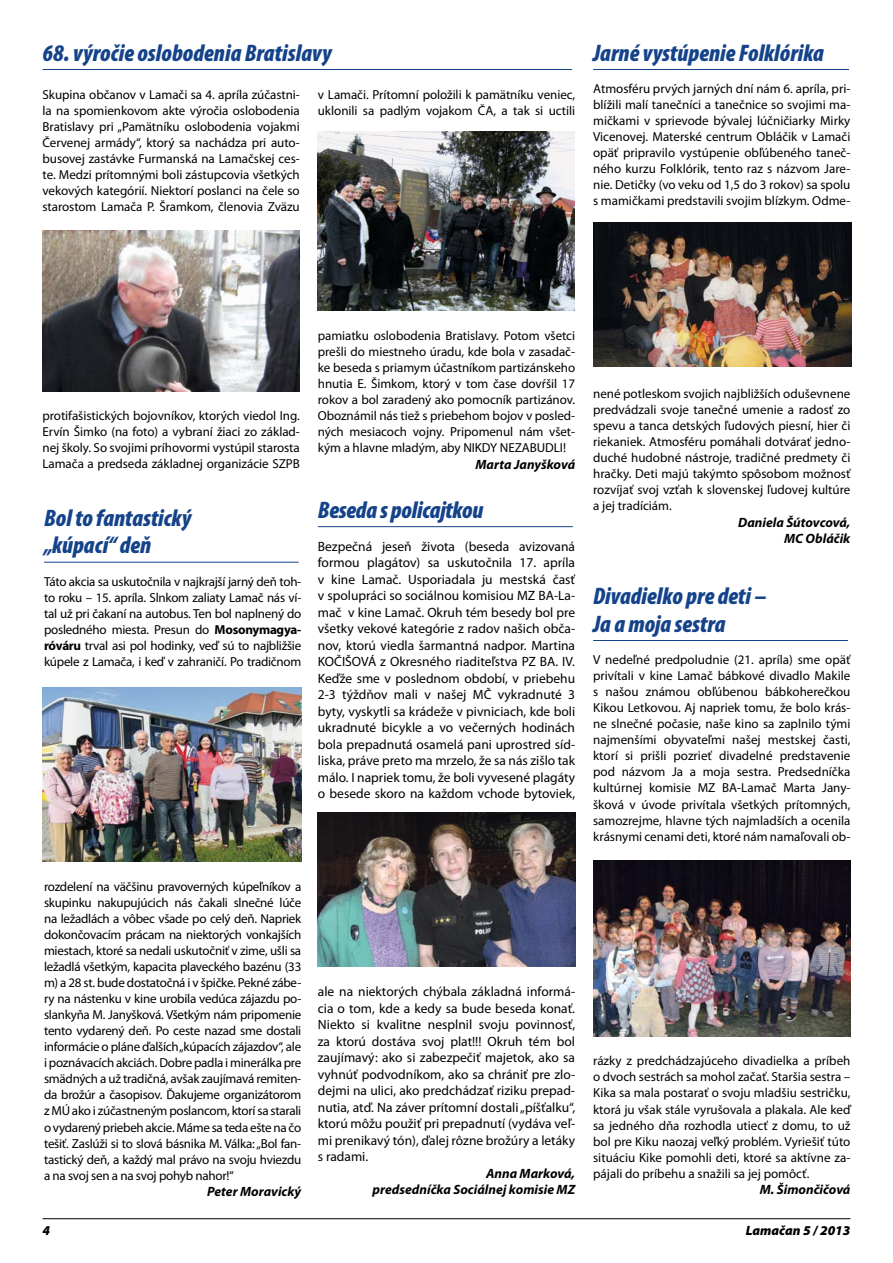
<style>
.page{position:relative;width:893px;height:1263px;background:#fff}
.page>*{position:absolute;margin:0;border:0;box-sizing:border-box;transform-origin:0 0}
.t1{font:italic 900 condensed 24px/27px "Myriad Pro";color:#14438a}
.t2{font:13.5px/16.5px "Myriad Pro";color:#000;text-align:justify}
.t3{font:italic 700 13.5px/16.5px "Myriad Pro";color:#000;text-align:right}
.t4{font:italic 900 13.5px "Myriad Pro";color:#000}
.t5{font:13.05px/16px "Myriad Pro";letter-spacing:-.005em;color:#000;text-align:justify}
.s1{font-weight:700}
.s2{font-style:italic}
</style>
<div class="page">
<hr style="left:43px;top:1218px;width:807px;height:1px;background:#000">
<img style="left:43px;top:230px;width:257px;height:161px">
<img style="left:317px;top:132px;width:257px;height:178px">
<hr style="left:43px;top:69px;width:529px;height:1px;background:#14438a">
<hr style="left:44px;top:562px;width:254px;height:1px;background:#14438a">
<img style="left:43px;top:687px;width:258px;height:174px">
<hr style="left:593px;top:640px;width:255px;height:1px;background:#14438a">
<hr style="left:318px;top:526px;width:255px;height:1px;background:#14438a">
<img style="left:318px;top:812px;width:257px;height:154px">
<hr style="left:593px;top:69px;width:256px;height:1px;background:#14438a">
<img style="left:594px;top:222px;width:257px;height:145px">
<img style="left:593px;top:860px;width:257px;height:176px">
<h1 class="t1" style="left:43px;top:40px;width:291px">68. výročie oslobodenia Bratislavy</h1>
<p class="t5" style="left:43px;top:86px;width:259px">Skupina občanov v Lamači sa 4. apríla zúčastni&shy;la na spomienkovom akte výročia oslobodenia Bratislavy pri „Pamätníku oslobodenia vojakmi Červenej armády“, ktorý sa nachádza pri auto&shy;busovej zastávke Furmanská na Lamačskej ces&shy;te. Medzi prítomnými boli zástupcovia všetkých vekových kategórií. Niektorí poslanci na čele so starostom Lamača P. Šramkom, členovia Zväzu</p>
<p class="t5" style="left:318px;top:86px;width:259px">v Lamači. Prítomní položili k pamätníku veniec, uklonili sa padlým vojakom ČA, a tak si uctili</p>
<h1 class="t1" style="left:593px;top:40px;width:232px">Jarné vystúpenie Folklórika</h1>
<p class="t5" style="left:593px;top:80px;width:259px">Atmosféru prvých jarných dní nám 6. apríla, pri&shy;blížili malí tanečníci a tanečnice so svojimi ma&shy;mičkami v sprievode bývalej lúčničiarky Mirky Vicenovej. Materské centrum Obláčik v Lamači opäť pripravilo vystúpenie obľúbeného taneč&shy;ného kurzu Folklórik, tento raz s názvom Jare&shy;nie. Detičky (vo veku od 1,5 do 3 rokov) sa spolu s mamičkami predstavili svojim blízkym. Odme-</p>
<p class="t5" style="left:43px;top:407px;width:259px">protifašistických bojovníkov, ktorých viedol Ing.<br>Ervín Šimko (na foto) a vybraní žiaci zo základ&shy;nej školy. So svojimi príhovormi vystúpil starosta Lamača a predseda základnej organizácie SZPB</p>
<h1 class="t1" style="left:44px;top:505px;width:149px">Bol to fantastický „kúpací“ deň</h1>
<p class="t5" style="left:44px;top:573px;width:259px">Táto akcia sa uskutočnila v najkrajší jarný deň toh&shy;to roku – 15. apríla. Slnkom zaliaty Lamač nás ví&shy;tal už pri čakaní na autobus. Ten bol naplnený do posledného miesta. Presun do <span class="s1">Mosonymagya&shy;róváru</span> trval asi pol hodinky, veď sú to najbližšie kúpele z Lamača, i keď v zahraničí. Po tradičnom</p>
<p class="t5" style="left:318px;top:327px;width:259px">pamiatku oslobodenia Bratislavy. Potom všetci prešli do miestneho úradu, kde bola v zasadač&shy;ke beseda s priamym účastníkom partizánskeho hnutia E. Šimkom, ktorý v tom čase dovŕšil 17 rokov a bol zaradený ako pomocník partizánov.<br>Oboznámil nás tiež s priebehom bojov v posled&shy;ných mesiacoch vojny. Pripomenul nám všet&shy;kým a hlavne mladým, aby NIKDY NEZABUDLI!</p>
<p class="t3" style="left:475px;top:455px;width:101px">Marta Janyšková</p>
<h1 class="t1" style="left:318px;top:497px;width:167px">Beseda s policajtkou</h1>
<p class="t2" style="left:318px;top:538px;width:259px">Bezpečná jeseň života (beseda avizovaná formou plagátov) sa uskutočnila 17. apríla v kine Lamač. Usporiadala ju mestská časť v spolupráci so sociálnou komisiou MZ BA-La&shy;mač v kine Lamač. Okruh tém besedy bol pre všetky vekové kategórie z radov našich obča&shy;nov, ktorú viedla šarmantná nadpor. Martina KOČIŠOVÁ z Okresného riaditeľstva PZ BA. IV.<br>Keďže sme v poslednom období, v priebehu 2-3 týždňov mali v našej MČ vykradnuté 3 byty, vyskytli sa krádeže v pivniciach, kde boli ukradnuté bicykle a vo večerných hodinách bola prepadnutá osamelá pani uprostred síd&shy;liska, práve preto ma mrzelo, že sa nás zišlo tak málo<span class="s2">.</span> I napriek tomu, že boli vyvesené plagáty o besede skoro na každom vchode bytoviek,</p>
<p class="t5" style="left:44px;top:878px;width:259px">rozdelení na väčšinu pravoverných kúpeľníkov a skupinku nakupujúcich nás čakali slnečné lúče na ležadlách a vôbec všade po celý deň. Napriek dokončovacím prácam na niektorých vonkajších miestach, ktoré sa nedali uskutočniť v zime, ušli sa ležadlá všetkým, kapacita plaveckého bazénu (33 m) a 28 st. bude dostatočná i v špičke. Pekné zábe&shy;ry na nástenku v kine urobila vedúca zájazdu po&shy;slankyňa M. Janyšková. Všetkým nám pripomenie tento vydarený deň. Po ceste nazad sme dostali informácie o pláne ďalších „kúpacích zájazdov“, ale i poznávacích akciách. Dobre padla i minerálka pre smädných a už tradičná, avšak zaujímavá remiten&shy;da brožúr a časopisov. Ďakujeme organizátorom z MÚ ako i zúčastneným poslancom, ktorí sa starali o vydarený priebeh akcie. Máme sa teda ešte na čo tešiť. Zaslúži si to slová básnika M. Válka: „Bol fan&shy;tastický deň, a každý mal právo na svoju hviezdu a na svoj sen a na svoj pohyb nahor!“</p>
<p class="t3" style="left:207px;top:1183px;width:96px">Peter Moravický</p>
<p class="t2" style="left:318px;top:983px;width:259px">ale na niektorých chýbala základná informá&shy;cia o tom, kde a kedy sa bude beseda konať.<br>Niekto si kvalitne nesplnil svoju povinnosť, za ktorú dostáva svoj plat!!! Okruh tém bol zaujímavý: ako si zabezpečiť majetok, ako sa vyhnúť podvodníkom, ako sa chrániť pre zlo&shy;dejmi na ulici, ako predchádzať riziku prepad&shy;nutia, atď. Na záver prítomní dostali „píšťalku“, ktorú môžu použiť pri prepadnutí (vydáva veľ&shy;mi prenikavý tón), ďalej rôzne brožúry a letáky s radami.</p>
<p class="t3" style="left:373px;top:1164px;width:204px">Anna Marková,<br>predsedníčka Sociálnej komisie MZ</p>
<p class="t5" style="left:593px;top:385px;width:259px">nené potleskom svojich najbližších oduševnene predvádzali svoje tanečné umenie a radosť zo spevu a tanca detských ľudových piesní, hier či riekaniek. Atmosféru pomáhali dotvárať jedno&shy;duché hudobné nástroje, tradičné predmety či hračky. Deti majú takýmto spôsobom možnosť rozvíjať svoj vzťah k slovenskej ľudovej kultúre a jej tradíciám.</p>
<p class="t3" style="left:738px;top:514px;width:114px">Daniela Šútovcová,<br>MC Obláčik</p>
<h1 class="t1" style="left:593px;top:584px;width:175px">Divadielko pre deti –<br>Ja amoja sestra</h1>
<p class="t5" style="left:593px;top:651px;width:259px">V nedeľné predpoludnie (21. apríla) sme opäť privítali v kine Lamač bábkové divadlo Makile s našou známou obľúbenou bábkoherečkou Kikou Letkovou. Aj napriek tomu, že bolo krás&shy;ne slnečné počasie, naše kino sa zaplnilo tými najmenšími obyvateľmi našej mestskej časti, ktorí si prišli pozrieť divadelné predstavenie pod názvom Ja a moja sestra. Predsedníčka kultúrnej komisie MZ BA-Lamač Marta Jany&shy;šková v úvode privítala všetkých prítomných, samozrejme, hlavne tých najmladších a ocenila krásnymi cenami deti, ktoré nám namaľovali ob-</p>
<p class="t5" style="left:593px;top:1053px;width:259px">rázky z predchádzajúceho divadielka a príbeh o dvoch sestrách sa mohol začať. Staršia sestra – Kika sa mala postarať o svoju mladšiu sestričku, ktorá ju však stále vyrušovala a plakala. Ale keď sa jedného dňa rozhodla utiecť z domu, to už bol pre Kiku naozaj veľký problém. Vyriešiť túto situáciu Kike pomohli deti, ktoré sa aktívne za&shy;pájali do príbehu a snažili sa jej pomôcť.</p>
<p class="t3" style="left:760px;top:1181px;width:92px">M. Šimončičová</p>
<p class="t4" style="left:43px;top:1223px;width:9px">4</p>
<p class="t4" style="left:746px;top:1223px;width:106px">Lamačan 5 / 2013</p>
</div>
